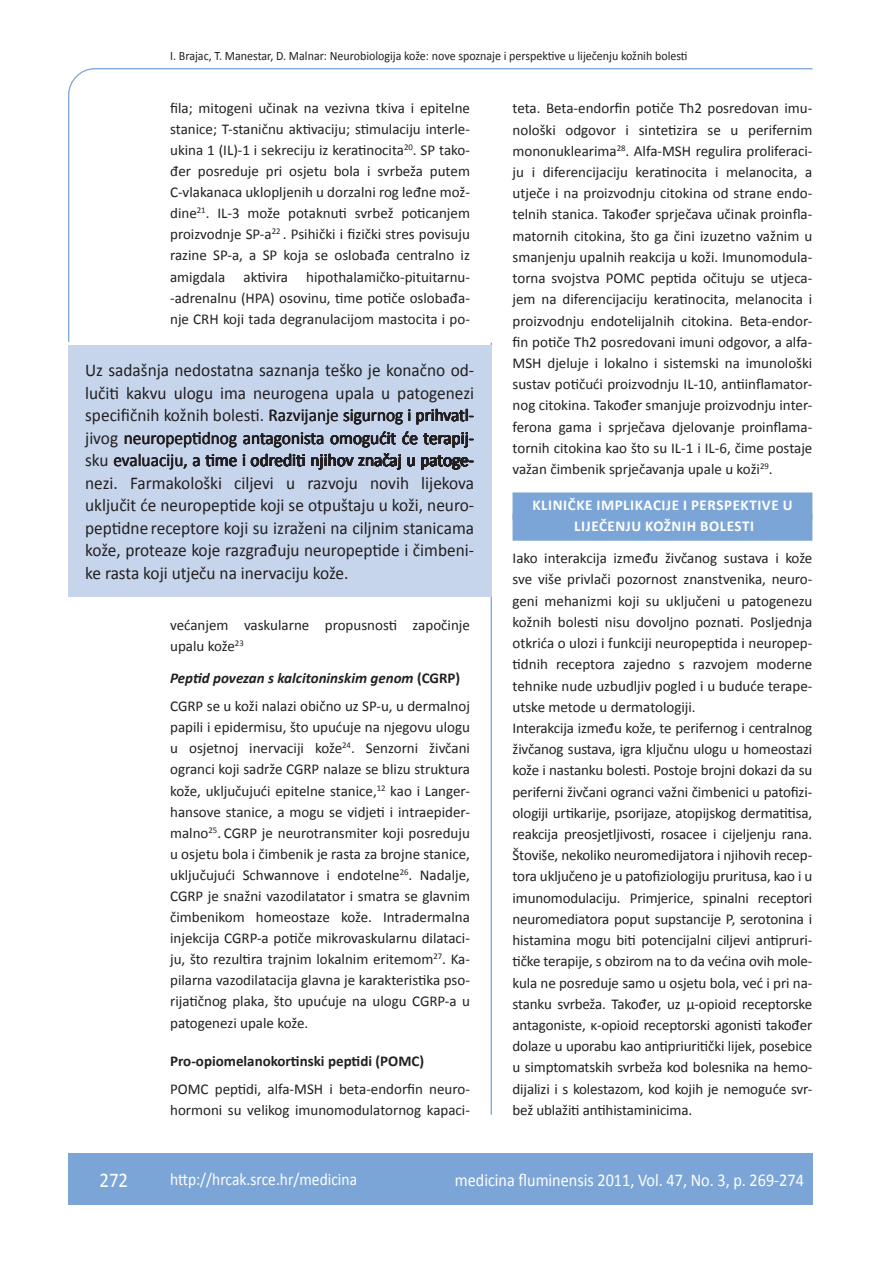
<style>
.page{position:relative;width:889px;height:1268px;background:#fff}
.page>*{position:absolute;margin:0;border:0;box-sizing:border-box;transform-origin:0 0}
.t1{font:21px "Calibri";color:#fff;scale:.9 1}
.anterfile{font:18px/22.5px "Calibri";color:#231f20;text-align:justify;scale:.96 1}
.t2{font:18px "Calibri";color:#fff;scale:.9 1}
.t3{font:17.25px "Calibri";color:#fff;scale:.9 1}
.osnovni_tekst{font:15px/21.1px "Calibri";color:#231f20;text-align:justify}
.naslov_ruler{font:700 15px "Calibri";letter-spacing:.04em;color:#fff}
.podpodnaslov{font:italic 700 15px "Calibri";color:#231f20}
.podnaslov{font:700 15px "Calibri";color:#231f20}
.glava{font:12.75px "Calibri";color:#231f20;scale:.94 1}
.s1{font-style:normal}
</style>
<div class="page">
<svg style="left:68px;top:68px;width:745px;height:274px"></svg>
<hr style="left:490px;top:342px;width:2px;height:772px;background:#7ca5d7">
<div style="left:68px;top:1152px;width:744px;height:51px;background:#7ca5d7"></div>
<div style="left:68px;top:345px;width:423px;height:252px;background:#c6d5ec"></div>
<div style="left:512px;top:492px;width:300px;height:27px;background:#7ca5d7"></div>
<div style="left:512px;top:513px;width:300px;height:27px;background:#7ca5d7"></div>
<p class="glava" style="left:170px;top:47px;width:552px">I. Brajac, T. Manestar, D. Malnar: Neurobiologija kože: nove spoznaje i perspektive u liječenju kožnih bolesti</p>
<p class="osnovni_tekst" style="left:170px;top:97px;width:301px">fila; mitogeni učinak na vezivna tkiva i epitelne stanice; T-staničnu aktivaciju; stimulaciju interle&shy;ukina 1 (IL)-1 i sekreciju iz keratinocita<sup>20</sup>. SP tako&shy;đer posreduje pri osjetu bola i svrbeža putem C-vlakanaca uklopljenih u dorzalni rog leđne mož&shy;dine<sup>21</sup>. IL-3 može potaknuti svrbež poticanjem proizvodnje SP-a<sup>22</sup> . Psihički i fizički stres povisuju razine SP-a, a SP koja se oslobađa centralno iz amigdala aktivira hipothalamičko-pituitarnu--adrenalnu (HPA) osovinu, time potiče oslobađa&shy;nje CRH koji tada degranulacijom mastocita i po-</p>
<p class="anterfile" style="left:85px;top:358px;width:407px">Uz sadašnja nedostatna saznanja teško je konačno od&shy;lučiti kakvu ulogu ima neurogena upala u patogenezi specifičnih kožnih bolesti. Razvijanje sigurnog i prihvatl&shy;jivog neuropeptidnog antagonista omogućit će terapij&shy;sku evaluaciju, a time i odrediti njihov značaj u patoge&shy;nezi. Farmakološki ciljevi u razvoju novih lijekova uključit će neuropeptide koji se otpuštaju u koži, neuro&shy;peptidne receptore koji su izraženi na ciljnim stanicama kože, proteaze koje razgrađuju neuropeptide i čimbeni&shy;ke rasta koji utječu na inervaciju kože.</p>
<p class="osnovni_tekst" style="left:170px;top:613px;width:301px">većanjem vaskularne propusnosti započinje upalu kože<sup>23</sup></p>
<p class="podpodnaslov" style="left:170px;top:668px;width:292px">Peptid povezan s kalcitoninskim genom <span class="s1">(CGRP)</span></p>
<p class="osnovni_tekst" style="left:170px;top:694px;width:301px">CGRP se u koži nalazi obično uz SP-u, u dermalnoj papili i epidermisu, što upućuje na njegovu ulogu u osjetnoj inervaciji kože<sup>24</sup>. Senzorni živčani ogranci koji sadrže CGRP nalaze se blizu struktura kože, uključujući epitelne stanice,<sup>12</sup> kao i Langer&shy;hansove stanice, a mogu se vidjeti i intraepider&shy;malno<sup>25</sup>. CGRP je neurotransmiter koji posreduju u osjetu bola i čimbenik je rasta za brojne stanice, uključujući Schwannove i endotelne<sup>26</sup>. Nadalje, CGRP je snažni vazodilatator i smatra se glavnim čimbenikom homeostaze kože. Intradermalna injekcija CGRP-a potiče mikrovaskularnu dilataci&shy;ju, što rezultira trajnim lokalnim eritemom<sup>27</sup>. Ka&shy;pilarna vazodilatacija glavna je karakteristika pso&shy;rijatičnog plaka, što upućuje na ulogu CGRP-a u patogenezi upale kože.</p>
<p class="podnaslov" style="left:170px;top:1051px;width:255px">Pro-opiomelanokortinski peptidi (POMC)</p>
<p class="osnovni_tekst" style="left:170px;top:1077px;width:301px">POMC peptidi, alfa-MSH i beta-endorfin neuro&shy;hormoni su velikog imunomodulatornog kapaci-</p>
<p class="osnovni_tekst" style="left:512px;top:97px;width:301px">teta. Beta-endorfin potiče Th2 posredovan imu&shy;nološki odgovor i sintetizira se u perifernim mononuklearima<sup>28</sup>. Alfa-MSH regulira proliferaci&shy;ju i diferencijaciju keratinocita i melanocita, a utječe i na proizvodnju citokina od strane endo&shy;telnih stanica. Također sprječava učinak proinfla&shy;matornih citokina, što ga čini izuzetno važnim u smanjenju upalnih reakcija u koži. Imunomodula&shy;torna svojstva POMC peptida očituju se utjeca&shy;jem na diferencijaciju keratinocita, melanocita i proizvodnju endotelijalnih citokina. Beta-endor&shy;fin potiče Th2 posredovani imuni odgovor, a alfa-MSH djeluje i lokalno i sistemski na imunološki sustav potičući proizvodnju IL-10, antiinflamator&shy;nog citokina. Također smanjuje proizvodnju inter&shy;ferona gama i sprječava djelovanje proinflama&shy;tornih citokina kao što su IL-1 i IL-6, čime postaje važan čimbenik sprječavanja upale u koži<sup>29</sup>.</p>
<p class="naslov_ruler" style="left:532px;top:495px;width:261px">KLINIČKE IMPLIKACIJE I PERSPEKTIVE U</p>
<p class="naslov_ruler" style="left:574px;top:516px;width:181px">LIJEČENJU KOŽNIH BOLESTI</p>
<p class="osnovni_tekst" style="left:512px;top:547px;width:301px">Iako interakcija između živčanog sustava i kože sve više privlači pozornost znanstvenika, neuro&shy;geni mehanizmi koji su uključeni u patogenezu kožnih bolesti nisu dovoljno poznati. Posljednja otkrića o ulozi i funkciji neuropeptida i neuropep&shy;tidnih receptora zajedno s razvojem moderne tehnike nude uzbudljiv pogled i u buduće terape&shy;utske metode u dermatologiji.</p>
<p class="osnovni_tekst" style="left:512px;top:716px;width:301px">Interakcija između kože, te perifernog i centralnog živčanog sustava, igra ključnu ulogu u homeostazi kože i nastanku bolesti. Postoje brojni dokazi da su periferni živčani ogranci važni čimbenici u patofizi&shy;ologiji urtikarije, psorijaze, atopijskog dermatitisa, reakcija preosjetljivosti, rosacee i cijeljenju rana.<br>Štoviše, nekoliko neuromedijatora i njihovih recep&shy;tora uključeno je u patofiziologiju pruritusa, kao i u imunomodulaciju. Primjerice, spinalni receptori neuromediatora poput supstancije P, serotonina i histamina mogu biti potencijalni ciljevi antipruri&shy;tičke terapije, s obzirom na to da većina ovih mole&shy;kula ne posreduje samo u osjetu bola, već i pri na&shy;stanku svrbeža. Također, uz μ-opioid receptorske antagoniste, κ-opioid receptorski agonisti također dolaze u uporabu kao antipriuritički lijek, posebice u simptomatskih svrbeža kod bolesnika na hemo&shy;dijalizi i s kolestazom, kod kojih je nemoguće svr&shy;bež ublažiti antihistaminicima.</p>
<p class="t1" style="left:99px;top:1166px;width:33px">272</p>
<p class="t3" style="left:170px;top:1167px;width:209px">http://hrcak.srce.hr/medicina</p>
<p class="t2" style="left:455px;top:1168px;width:389px">medicina fluminensis 2011, Vol. 47, No. 3, p. 269-274</p>
</div>
